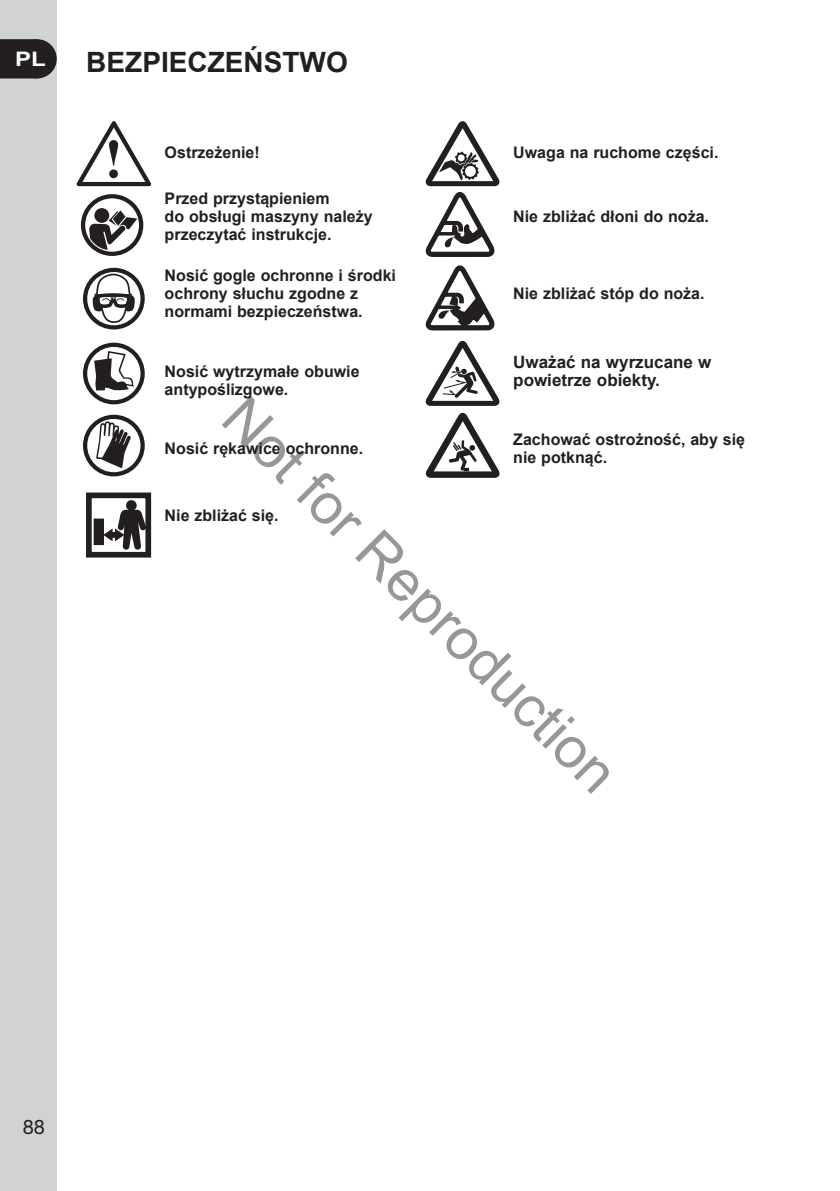
<style>
.page{position:relative;width:840px;height:1191px;background:#fff}
.page>*{position:absolute;margin:0;border:0;box-sizing:border-box;transform-origin:0 0}
.t1{font:57.4px "Arial";color:rgb(0 0 0/.41)}
.t2{font:700 28px "Arial";color:#231f20}
.t3{font:700 20px "Arial";color:#fff;scale:1.2 1}
.t4{font:20px "Helvetica Neue";color:#231f20}
.t5{font:700 17px/18px "Arial";color:#231f20}
.t6{font:700 16px/18px "Arial";color:#231f20}
</style>
<div class="page">
<div style="left:0;top:0;width:57px;height:1191px;background:#d1d2d4"></div>
<svg style="left:76px;top:121px;width:75px;height:65px"></svg>
<svg style="left:83px;top:343px;width:62px;height:61px"></svg>
<svg style="left:83px;top:415px;width:62px;height:61px"></svg>
<svg style="left:83px;top:268px;width:62px;height:61px"></svg>
<svg style="left:81px;top:194px;width:62px;height:62px"></svg>
<div style="left:86px;top:492px;width:65px;height:65px;border:6px solid #231f20"></div>
<div style="left:127px;top:501px;width:9px;height:9px;background:#231f20;border-radius:50%"></div>
<div style="left:126px;top:500px;width:11px;height:11px;border:2px solid #231f20;border-radius:50%"></div>
<div style="left:95px;top:519px;width:8px;height:25px;background:#231f20"></div>
<div style="left:94px;top:518px;width:10px;height:27px;border:2px solid #231f20"></div>
<svg style="left:102px;top:509px;width:45px;height:41px"></svg>
<div style="left:110px;top:532px;width:9px;height:6px;border:2px solid #231f20"></div>
<svg style="left:425px;top:121px;width:75px;height:210px"></svg>
<svg style="left:425px;top:341px;width:75px;height:137px"></svg>
<svg style="left:0;top:39px;width:33px;height:39px"></svg>
<div style="left:18px;top:40px;width:38px;height:37px;background:#231f20;border-radius:50%"></div>
<div style="left:17px;top:39px;width:40px;height:39px;border:2px solid #231f20;border-radius:50%"></div>
<p class="t3" style="left:15px;top:46px;width:27px">PL</p>
<h2 class="t2" style="left:86px;top:43px;width:263px">BEZPIECZEŃSTWO</h2>
<p class="t6" style="left:164px;top:144px;width:97px">Ostrzeżenie!</p>
<p class="t6" style="left:513px;top:144px;width:206px">Uwaga na ruchome części.</p>
<p class="t6" style="left:164px;top:190px;width:209px">Przed przystąpieniem<br>do obsługi maszyny należy przeczytać instrukcje.</p>
<p class="t6" style="left:513px;top:208px;width:197px">Nie zbliżać dłoni do noża.</p>
<p class="t6" style="left:164px;top:267px;width:233px">Nosić gogle ochronne i środki ochrony słuchu zgodne z normami bezpieczeństwa.</p>
<p class="t6" style="left:513px;top:285px;width:193px">Nie zbliżać stóp do noża.</p>
<p class="t6" style="left:164px;top:363px;width:196px">Nosić wytrzymałe obuwie antypoślizgowe.</p>
<p class="t5" style="left:513px;top:354px;width:199px">Uważać na wyrzucane w powietrze obiekty.</p>
<h1 class="t1" style="left:259px;top:381px;width:531px;rotate:45deg">Not for Reproduction</h1>
<p class="t6" style="left:164px;top:439px;width:200px">Nosić rękawice ochronne.</p>
<p class="t6" style="left:513px;top:430px;width:233px">Zachować ostrożność, aby się nie potknąć.</p>
<p class="t6" style="left:164px;top:506px;width:115px">Nie zbliżać się.</p>
<p class="t4" style="left:23px;top:1115px;width:24px">88</p>
</div>
